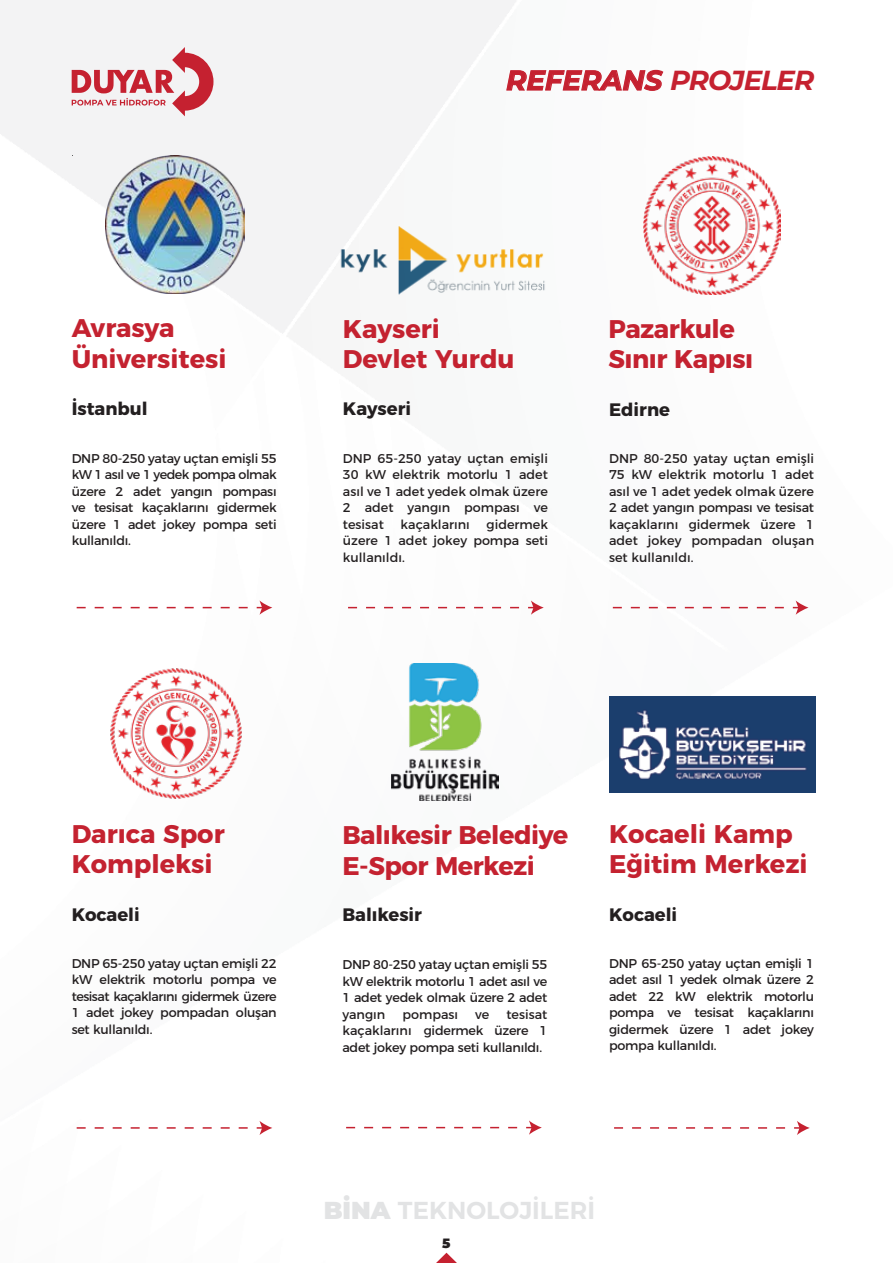
<style>
.page{position:relative;width:893px;height:1263px;background:#fff}
.page>*{position:absolute;margin:0;border:0;box-sizing:border-box;transform-origin:0 0}
.t1{font:italic 700 27.6px "Montserrat";letter-spacing:-.02em;color:#c52130}
.t2{font:700 25.5px/30.6px "Montserrat";letter-spacing:-.005em;color:#c42230}
.t3{font:600 24.45px "Montserrat";color:#e2e3e4}
.t4{font:700 18px "Montserrat";color:#231f20}
.t5{font:900 13.5px "Montserrat";color:#231f20}
.t6{font:12.75px/16.5px "Montserrat";letter-spacing:-.02em;color:#231f20;text-align:justify}
.t7{font:12.75px "Montserrat";color:#231f20}
.s1{font-weight:900}
</style>
<div class="page">
<img style="left:0;top:0;width:816px;height:1253px">
<svg style="left:506px;top:69px;width:158px;height:22px"></svg>
<svg style="left:436px;top:1253px;width:21px;height:10px"></svg>
<svg style="left:77px;top:1121px;width:195px;height:14px"></svg>
<svg style="left:348px;top:600px;width:196px;height:15px"></svg>
<svg style="left:613px;top:600px;width:195px;height:15px"></svg>
<svg style="left:77px;top:600px;width:195px;height:15px"></svg>
<svg style="left:72px;top:47px;width:141px;height:69px"></svg>
<img style="left:643px;top:157px;width:137px;height:137px">
<img style="left:106px;top:155px;width:138px;height:139px">
<img style="left:107px;top:665px;width:136px;height:136px">
<img style="left:308px;top:221px;width:257px;height:79px">
<svg style="left:614px;top:1121px;width:196px;height:14px"></svg>
<img style="left:609px;top:697px;width:207px;height:96px">
<svg style="left:346px;top:1120px;width:196px;height:15px"></svg>
<img style="left:391px;top:663px;width:108px;height:138px">
<h1 class="t1" style="left:506px;top:60px;width:310px">REFERANS PROJELER</h1>
<h2 class="t2" style="left:72px;top:311px;width:156px">Avrasya<br>Üniversitesi</h2>
<h3 class="t4" style="left:72px;top:394px;width:77px">İstanbul</h3>
<p class="t6" style="left:72px;top:449px;width:206px">DNP 80-250 yatay uçtan emişli 55 kW 1 asıl ve 1 yedek pompa olmak üzere 2 adet yangın pompası ve tesisat kaçaklarını gidermek üzere 1 adet jokey pompa seti kullanıldı.</p>
<h2 class="t2" style="left:343px;top:311px;width:173px">Kayseri<br>Devlet Yurdu</h2>
<h3 class="t4" style="left:343px;top:394px;width:70px">Kayseri</h3>
<p class="t6" style="left:343px;top:449px;width:206px">DNP 65-250 yatay uçtan emişli 30 kW elektrik motorlu 1 adet asıl ve 1 adet yedek olmak üzere 2 adet yangın pompası ve tesisat</p>
<p class="t6" style="left:343px;top:515px;width:207px;text-indent:144px">gidermek üzere 1 adet jokey pompa seti kullanıldı.</p>
<p class="t7" style="left:401px;top:514px;width:71px">kaçaklarını</p>
<h2 class="t2" style="left:608px;top:311px;width:146px">Pazarkule<br>Sınır Kapısı</h2>
<h3 class="t4" style="left:609px;top:394px;width:62px">Edirne</h3>
<p class="t6" style="left:609px;top:449px;width:206px">DNP 80-250 yatay uçtan emişli 75 kW elektrik motorlu 1 adet asıl ve 1 adet yedek olmak üzere 2 adet yangın pompası ve tesisat kaçaklarını gidermek üzere 1 adet jokey pompadan oluşan set kullanıldı.</p>
<h2 class="t2" style="left:72px;top:816px;width:155px">Darıca Spor<br>Kompleksi</h2>
<h3 class="t4" style="left:72px;top:899px;width:70px">Kocaeli</h3>
<p class="t6" style="left:72px;top:954px;width:206px">DNP 65-250 yatay uçtan emişli 22 kW elektrik motorlu pompa ve tesisat kaçaklarını gidermek üzere 1 adet jokey pompadan oluşan set kullanıldı.</p>
<h2 class="t2" style="left:342px;top:818px;width:227px">Balıkesir Belediye<br>E-Spor Merkezi</h2>
<h3 class="t4" style="left:342px;top:900px;width:81px">Balıkesir</h3>
<p class="t6" style="left:342px;top:955px;width:207px">DNP 80-250 yatay uçtan emişli 55 kW elektrik motorlu 1 adet asıl ve 1 adet yedek olmak üzere 2 adet yangın</p>
<p class="t6" style="left:342px;top:1005px;width:206px;text-indent:164px">tesisat kaçaklarını gidermek üzere 1 adet jokey pompa seti kullanıldı.</p>
<p class="t7" style="left:402px;top:1004px;width:57px">pompası</p>
<p class="t6" style="left:475px;top:1005px;width:16px">ve</p>
<h2 class="t2" style="left:609px;top:816px;width:200px">Kocaeli Kamp<br>Eğitim Merkezi</h2>
<h3 class="t4" style="left:609px;top:899px;width:70px">Kocaeli</h3>
<p class="t6" style="left:609px;top:954px;width:206px">DNP 65-250 yatay uçtan emişli 1 adet asıl 1 yedek olmak üzere 2 adet 22 kW elektrik motorlu pompa ve tesisat kaçaklarını gidermek üzere 1 adet jokey pompa kullanıldı.</p>
<h3 class="t3" style="left:324px;top:1190px;width:273px"><span class="s1">BİNA</span> TEKNOLOJİLERİ</h3>
<p class="t5" style="left:442px;top:1233px;width:10px">5</p>
</div>
